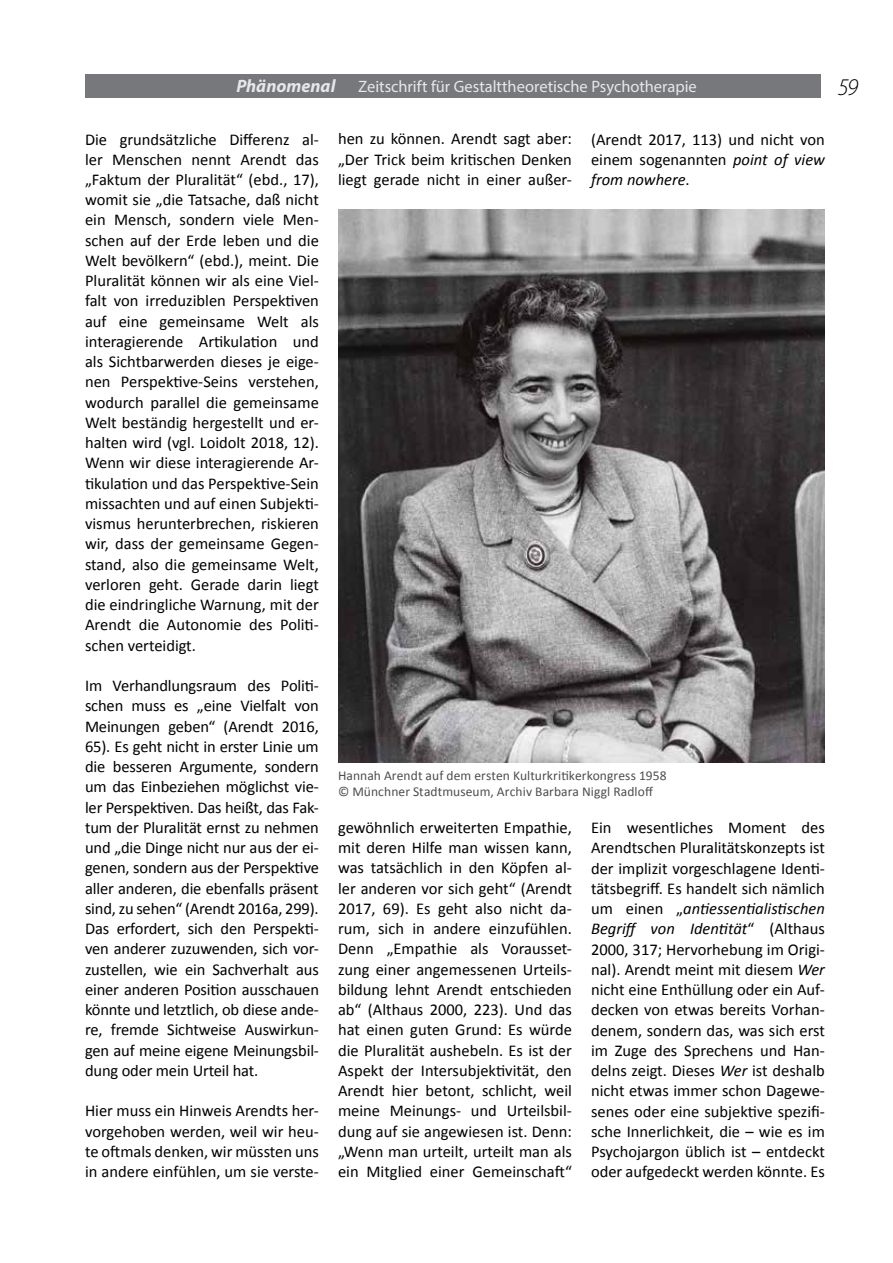
<style>
.page{position:relative;width:893px;height:1263px;background:#fff}
.page>*{position:absolute;margin:0;border:0;box-sizing:border-box;transform-origin:0 0}
.t1{font:italic 300 24px "Myriad Pro";color:#000}
.t2{font:italic 700 18px "Myriad Pro";color:#e6e7e8}
.t3{font:16.5px/20.2px "Calibri";color:#000;text-align:justify}
.t4{font:16.5px "Myriad Pro";color:#e6e7e8}
.t5{font:13.5px/16.2px "Calibri";letter-spacing:.005em;color:#4d4d4f}
.s1{font-style:italic}
</style>
<div class="page">
<div style="left:85px;top:74px;width:736px;height:24px;background:#77787b"></div>
<img style="left:338px;top:210px;width:487px;height:552px">
<p class="t2" style="left:236px;top:74px;width:101px">Phänomenal</p>
<p class="t4" style="left:358px;top:76px;width:340px">Zeitschrift für Gestalttheoretische Psychotherapie</p>
<h1 class="t1" style="left:838px;top:72px;width:22px">59</h1>
<p class="t3" style="left:591px;top:130px;width:235px">(Arendt 2017, 113) und nicht von einem sogenannten <span class="s1">point of view from nowhere</span>.</p>
<p class="t3" style="left:85px;top:130px;width:235px">Die grundsätzliche Differenz al&shy;ler Menschen nennt Arendt das „Faktum der Pluralität“ (ebd., 17), womit sie „die Tatsache, daß nicht ein Mensch, sondern viele Men&shy;schen auf der Erde leben und die Welt bevölkern“ (ebd.), meint. Die Pluralität können wir als eine Viel&shy;falt von irreduziblen Perspektiven auf eine gemeinsame Welt als interagierende Artikulation und als Sichtbarwerden dieses je eige&shy;nen Perspektive-Seins verstehen, wodurch parallel die gemeinsame Welt beständig hergestellt und er&shy;halten wird (vgl. Loidolt 2018, 12).<br>Wenn wir diese interagierende Ar&shy;tikulation und das Perspektive-Sein missachten und auf einen Subjekti&shy;vismus herunterbrechen, riskieren wir, dass der gemeinsame Gegen&shy;stand, also die gemeinsame Welt, verloren geht. Gerade darin liegt die eindringliche Warnung, mit der Arendt die Autonomie des Politi&shy;schen verteidigt.</p>
<p class="t3" style="left:85px;top:677px;width:235px">Im Verhandlungsraum des Politi&shy;schen muss es „eine Vielfalt von Meinungen geben“ (Arendt 2016, 65). Es geht nicht in erster Linie um die besseren Argumente, sondern um das Einbeziehen möglichst vie&shy;ler Perspektiven. Das heißt, das Fak&shy;tum der Pluralität ernst zu nehmen und „die Dinge nicht nur aus der ei&shy;genen, sondern aus der Perspektive aller anderen, die ebenfalls präsent sind, zu sehen“ (Arendt 2016a, 299).<br>Das erfordert, sich den Perspekti&shy;ven anderer zuzuwenden, sich vor&shy;zustellen, wie ein Sachverhalt aus einer anderen Position ausschauen könnte und letztlich, ob diese ande&shy;re, fremde Sichtweise Auswirkun&shy;gen auf meine eigene Meinungsbil&shy;dung oder mein Urteil hat.</p>
<p class="t3" style="left:85px;top:1102px;width:235px">Hier muss ein Hinweis Arendts her&shy;vorgehoben werden, weil wir heu&shy;te oftmals denken, wir müssten uns in andere einfühlen, um sie verste-</p>
<p class="t3" style="left:338px;top:130px;width:235px">hen zu können. Arendt sagt aber: „Der Trick beim kritischen Denken liegt gerade nicht in einer außer-</p>
<p class="t5" style="left:338px;top:768px;width:330px">Hannah Arendt auf dem ersten Kulturkritikerkongress 1958 © Münchner Stadtmuseum, Archiv Barbara Niggl Radloff</p>
<p class="t3" style="left:338px;top:819px;width:235px">gewöhnlich erweiterten Empathie, mit deren Hilfe man wissen kann, was tatsächlich in den Köpfen al&shy;ler anderen vor sich geht“ (Arendt 2017, 69). Es geht also nicht da&shy;rum, sich in andere einzufühlen.<br>Denn „Empathie als Vorausset&shy;zung einer angemessenen Urteils&shy;bildung lehnt Arendt entschieden ab“ (Althaus 2000, 223). Und das hat einen guten Grund: Es würde die Pluralität aushebeln. Es ist der Aspekt der Intersubjektivität, den Arendt hier betont, schlicht, weil meine Meinungs- und Urteilsbil&shy;dung auf sie angewiesen ist. Denn: „Wenn man urteilt, urteilt man als ein Mitglied einer Gemeinschaft“</p>
<p class="t3" style="left:591px;top:819px;width:235px">Ein wesentliches Moment des Arendtschen Pluralitätskonzepts ist der implizit vorgeschlagene Identi&shy;tätsbegriff. Es handelt sich nämlich um einen „<span class="s1">antiessentialistischen Begriff von Identität</span>“ (Althaus 2000, 317; Hervorhebung im Origi&shy;nal). Arendt meint mit diesem <span class="s1">Wer </span>nicht eine Enthüllung oder ein Auf&shy;decken von etwas bereits Vorhan&shy;denem, sondern das, was sich erst im Zuge des Sprechens und Han&shy;delns zeigt. Dieses <span class="s1">Wer</span> ist deshalb nicht etwas immer schon Dagewe&shy;senes oder eine subjektive spezifi&shy;sche Innerlichkeit, die – wie es im Psychojargon üblich ist – entdeckt oder aufgedeckt werden könnte. Es</p>
</div>
